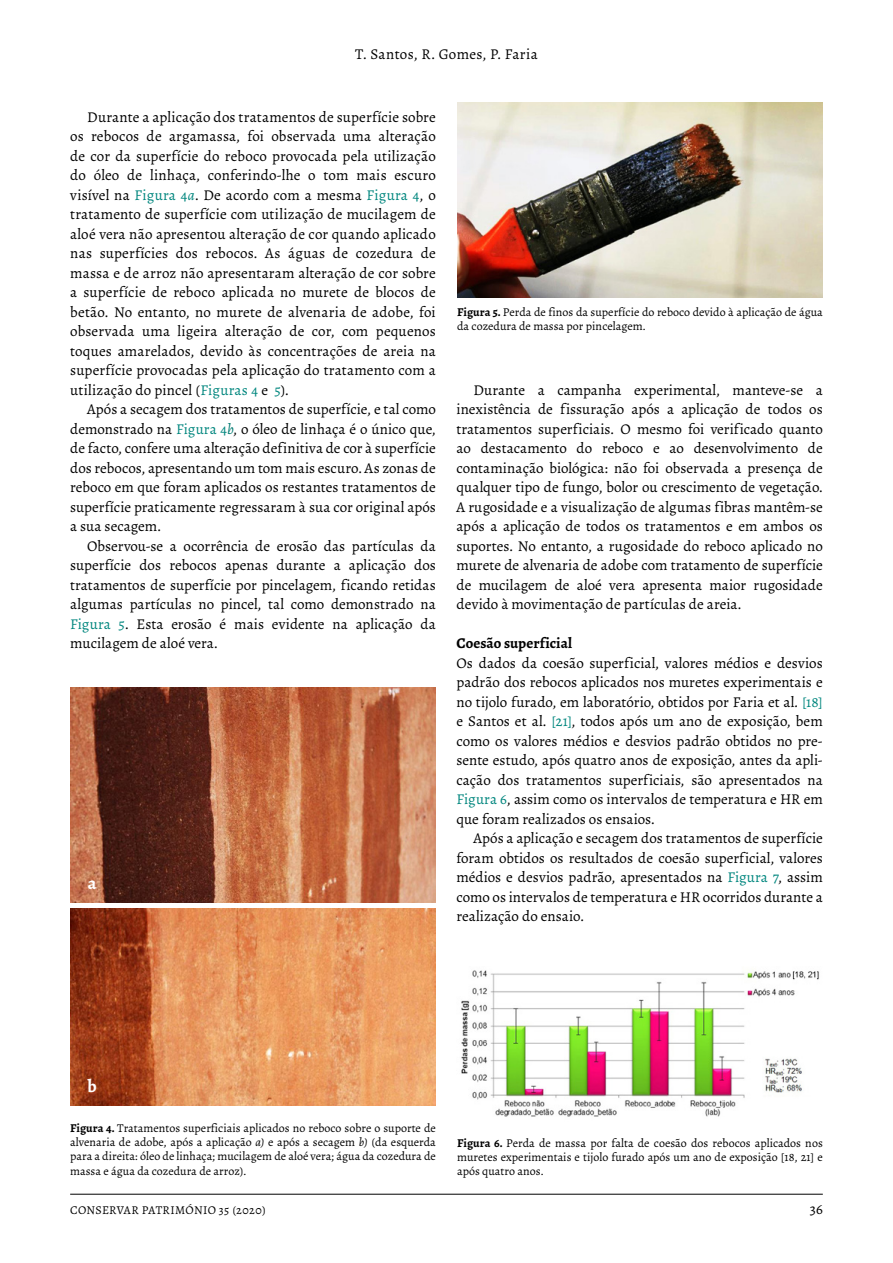
<style>
.page{position:relative;width:893px;height:1263px;background:#fff}
.page>*{position:absolute;margin:0;border:0;box-sizing:border-box;transform-origin:0 0}
.t1{font:700 18px "Alegreya";color:#fff}
.t2{font:15px/19.5px "Alegreya";letter-spacing:.005em;color:#000;text-align:justify}
.t3{font:700 15px "Alegreya";color:#000}
.t4{font:12px/14.2px "Alegreya";color:#000;text-align:justify}
.t5{font:12px "Alegreya";letter-spacing:.025em;color:#000}
.s1{color:#00867e}
.s2{font-style:italic;color:#00867e}
.s3{font-style:italic;color:#007a71}
.s4{font-weight:700}
.s5{font-style:italic}
</style>
<div class="page">
<hr style="left:70px;top:1194px;width:753px;height:1px;background:#000">
<img style="left:70px;top:687px;width:366px;height:215px">
<img style="left:70px;top:908px;width:366px;height:197px">
<img style="left:457px;top:102px;width:365px;height:195px">
<img style="left:461px;top:970px;width:358px;height:147px">
<p class="t2" style="left:355px;top:44px;width:184px">T. Santos, R. Gomes, P. Faria</p>
<p class="t2" style="left:70px;top:107px;width:367px;text-indent:17px">Durante a aplicação dos tratamentos de superfície sobre os rebocos de argamassa, foi observada uma alteração de cor da superfície do reboco provocada pela utilização do óleo de linhaça, conferindo-lhe o tom mais escuro visível na <span class="s1">Figura 4</span><span class="s2">a</span>. De acordo com a mesma <span class="s1">Figura 4</span>, o tratamento de superfície com utilização de mucilagem de aloé vera não apresentou alteração de cor quando aplicado nas superfícies dos rebocos. As águas de cozedura de massa e de arroz não apresentaram alteração de cor sobre a superfície de reboco aplicada no murete de blocos de betão. No entanto, no murete de alvenaria de adobe, foi observada uma ligeira alteração de cor, com pequenos toques amarelados, devido às concentrações de areia na superfície provocadas pela aplicação do tratamento com a utilização do pincel (<span class="s1">Figuras 4</span> e <span class="s1">5</span>).</p>
<p class="t2" style="left:70px;top:399px;width:367px;text-indent:17px">Após a secagem dos tratamentos de superfície, e tal como demonstrado na <span class="s1">Figura 4</span><span class="s3">b</span>, o óleo de linhaça é o único que, de facto, confere uma alteração definitiva de cor à superfície dos rebocos, apresentando um tom mais escuro. As zonas de reboco em que foram aplicados os restantes tratamentos de superfície praticamente regressaram à sua cor original após a sua secagem.</p>
<p class="t2" style="left:70px;top:536px;width:367px;text-indent:17px">Observou-se a ocorrência de erosão das partículas da superfície dos rebocos apenas durante a aplicação dos tratamentos de superfície por pincelagem, ficando retidas algumas partículas no pincel, tal como demonstrado na <span class="s1">Figura 5</span>. Esta erosão é mais evidente na aplicação da mucilagem de aloé vera.</p>
<p class="t1" style="left:88px;top:871px;width:10px">a</p>
<p class="t4" style="left:457px;top:305px;width:367px"><span class="s4">Figura 5.</span> Perda de finos da superfície do reboco devido à aplicação de água da cozedura de massa por pincelagem.</p>
<p class="t2" style="left:456px;top:380px;width:368px;text-indent:17px">Durante a campanha experimental, manteve-se a inexistência de fissuração após a aplicação de todos os tratamentos superficiais. O mesmo foi verificado quanto ao destacamento do reboco e ao desenvolvimento de contaminação biológica: não foi observada a presença de qualquer tipo de fungo, bolor ou crescimento de vegetação.<br>A rugosidade e a visualização de algumas fibras mantêm-se após a aplicação de todos os tratamentos e em ambos os suportes. No entanto, a rugosidade do reboco aplicado no murete de alvenaria de adobe com tratamento de superfície de mucilagem de aloé vera apresenta maior rugosidade devido à movimentação de partículas de areia.</p>
<p class="t3" style="left:456px;top:633px;width:117px">Coesão superficial</p>
<p class="t2" style="left:456px;top:653px;width:368px">Os dados da coesão superficial, valores médios e desvios padrão dos rebocos aplicados nos muretes experimentais e no tijolo furado, em laboratório, obtidos por Faria et al<span class="s5">.</span> <span class="s1">[18] </span>e Santos et al. <span class="s1">[21]</span>, todos após um ano de exposição, bem como os valores médios e desvios padrão obtidos no pre&shy;sente estudo, após quatro anos de exposição, antes da apli&shy;cação dos tratamentos superficiais, são apresentados na <span class="s1">Figura 6</span>, assim como os intervalos de temperatura e HR em que foram realizados os ensaios.</p>
<p class="t2" style="left:456px;top:828px;width:368px;text-indent:17px">Após a aplicação e secagem dos tratamentos de superfície foram obtidos os resultados de coesão superficial, valores médios e desvios padrão, apresentados na <span class="s1">Figura 7</span>, assim como os intervalos de temperatura e HR ocorridos durante a realização do ensaio.</p>
<p class="t1" style="left:87px;top:1074px;width:11px">b</p>
<p class="t4" style="left:70px;top:1121px;width:367px"><span class="s4">Figura 4.</span> Tratamentos superficiais aplicados no reboco sobre o suporte de alvenaria de adobe, após a aplicação <span class="s5">a)</span> e após a secagem <span class="s5">b)</span> (da esquerda para a direita: óleo de linhaça; mucilagem de aloé vera; água da cozedura de massa e água da cozedura de arroz).</p>
<p class="t4" style="left:457px;top:1136px;width:367px"><span class="s4">Figura 6.</span> Perda de massa por falta de coesão dos rebocos aplicados nos muretes experimentais e tijolo furado após um ano de exposição [18, 21] e após quatro anos.</p>
<p class="t5" style="left:70px;top:1202px;width:197px">CONSERVAR PATRIMÓNIO 35 (2020)</p>
<p class="t2" style="left:810px;top:1199px;width:15px">36</p>
</div>
